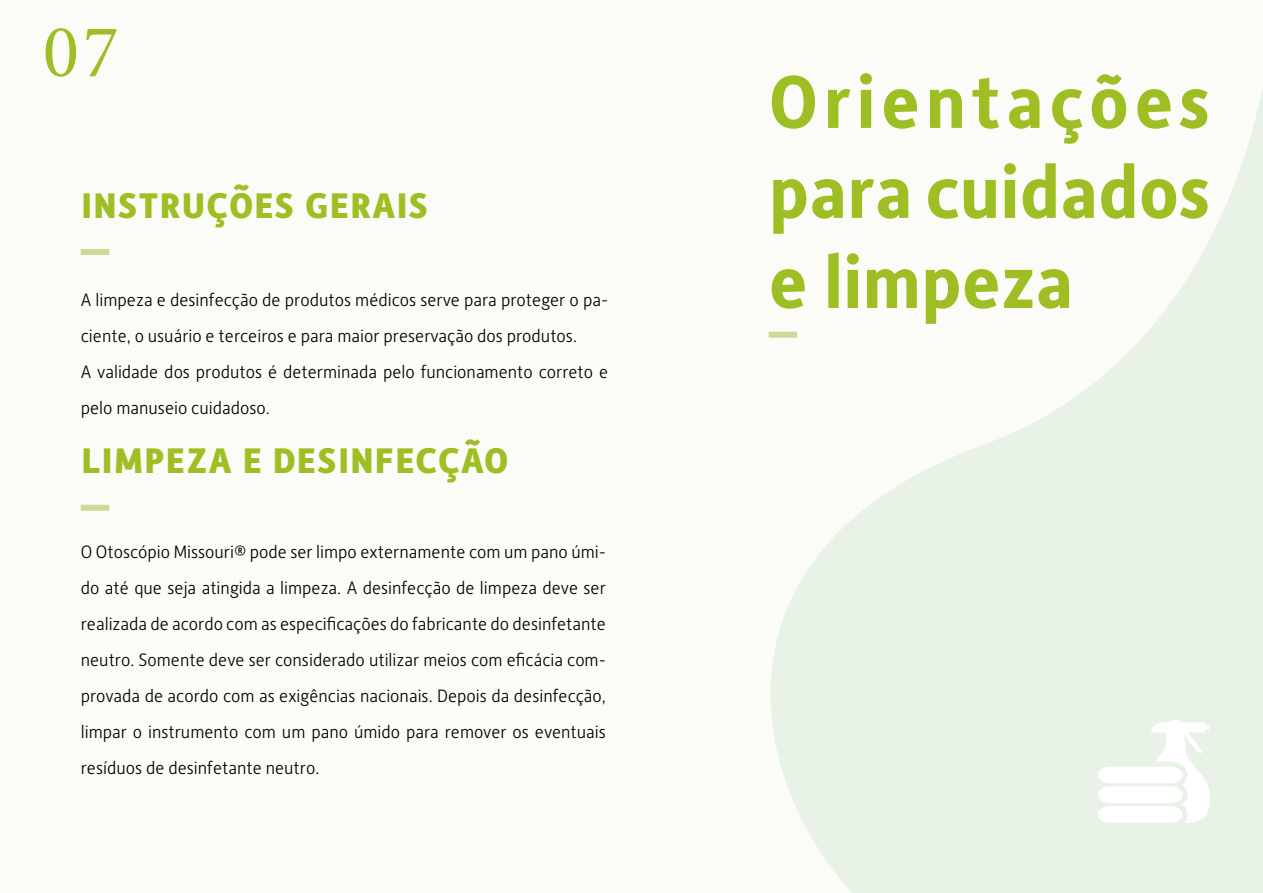
<style>
.page{position:relative;width:1263px;height:893px;background:#fbfcf7}
.page>*{position:absolute;margin:0;border:0;box-sizing:border-box;transform-origin:0 0}
.t1{font:700 75px/90px "Alber New";color:#9ebf24;text-align:justify}
.t2{font:75px "Minion Pro";color:#9ebf24}
.t3{font:700 45px "Alber New";color:#9ebf24}
.t4{font:300 18px/36px "Alber New";color:#000;text-align:justify}
</style>
<div class="page">
<div style="left:81px;top:249px;width:28px;height:6px;background:#ccd999"></div>
<div style="left:81px;top:505px;width:28px;height:6px;background:#ccd999"></div>
<svg style="left:768px;top:89px;width:495px;height:804px"></svg>
<svg style="left:1098px;top:720px;width:112px;height:103px"></svg>
<div style="left:769px;top:332px;width:28px;height:6px;background:#ccd999"></div>
<h1 class="t2" style="left:43px;top:2px;width:77px">07</h1>
<h2 class="t3" style="left:81px;top:172px;width:350px">instruções gerais</h2>
<p class="t4" style="left:81px;top:281px;width:529px;text-align:left">A limpeza e desinfecção de produtos médicos serve para proteger o pa&shy;ciente, o usuário e terceiros e para maior preservação dos produtos.<br>A validade dos produtos é determinada pelo funcionamento correto e pelo manuseio cuidadoso.</p>
<h2 class="t3" style="left:81px;top:428px;width:426px">limpeza e desinfecção</h2>
<p class="t4" style="left:81px;top:533px;width:527px">O Otoscópio Missouri® pode ser limpo externamente com um pano úmi&shy;do até que seja atingida a limpeza. A desinfecção de limpeza deve ser realizada de acordo com as especificações do fabricante do desinfetante neutro. Somente deve ser considerado utilizar meios com eficácia com&shy;provada de acordo com as exigências nacionais. Depois da desinfecção, limpar o instrumento com um pano úmido para remover os eventuais resíduos de desinfetante neutro.</p>
<h1 class="t1" style="left:769px;top:54px;width:443px">Orientações para cuidados e limpeza</h1>
</div>
